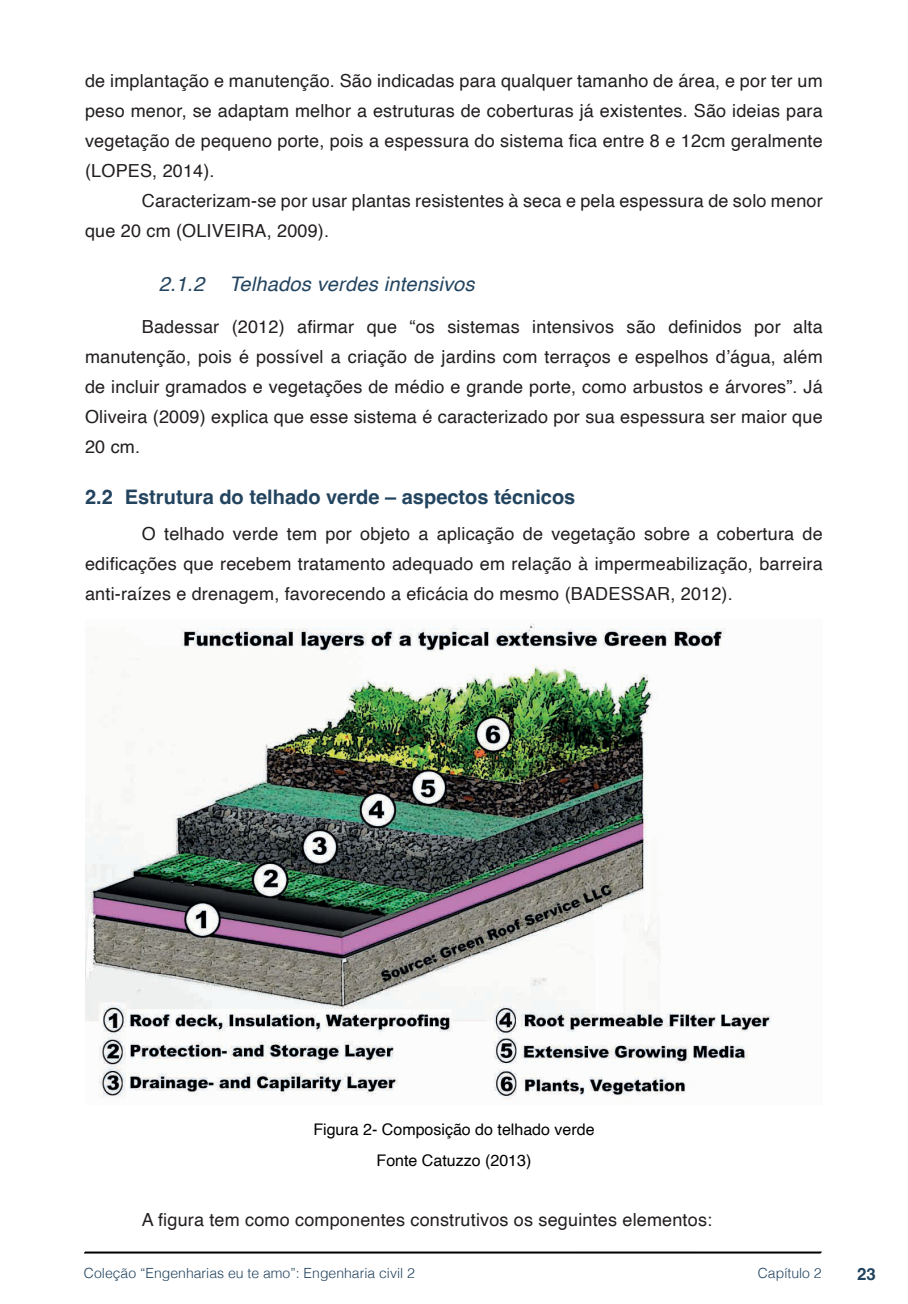
<style>
.page{position:relative;width:908px;height:1304px;background:#fff}
.page>*{position:absolute;margin:0;border:0;box-sizing:border-box;transform-origin:0 0}
.t1{font:700 20px "Helvetica";color:#23445f}
.t2{font:italic 20px "Helvetica";letter-spacing:.01em;color:#23445f}
.t3{font:18px/30px "Helvetica";letter-spacing:.01em;color:#231f20;text-align:justify}
.t4{font:700 16.8px "Helvetica";color:#23445f}
.t5{font:16px/30.6px "Helvetica";color:#000;text-align:center}
.t6{font:300 14px "Helvetica";color:#23445f}
</style>
<div class="page">
<svg style="left:84px;top:1251px;width:737px;height:3px;background:#515151"></svg>
<img style="left:86px;top:623px;width:685px;height:477px">
<p class="t3" style="left:85px;top:66px;width:738px">de implantação e manutenção. São indicadas para qualquer tamanho de área, e por ter um peso menor, se adaptam melhor a estruturas de coberturas já existentes. São ideias para vegetação de pequeno porte, pois a espessura do sistema fica entre 8 e 12cm geralmente (LOPES, 2014).</p>
<p class="t3" style="left:85px;top:186px;width:738px;text-indent:57px">Caracterizam-se por usar plantas resistentes à seca e pela espessura de solo menor que 20 cm (OLIVEIRA, 2009).</p>
<p class="t2" style="left:159px;top:268px;width:47px">2.1.2</p>
<p class="t2" style="left:229px;top:268px;width:247px">Telhados verdes intensivos</p>
<p class="t3" style="left:85px;top:312px;width:738px;text-indent:57px">Badessar (2012) afirmar que “os sistemas intensivos são definidos por alta manutenção, pois é possível a criação de jardins com terraços e espelhos d’água, além de incluir gramados e vegetações de médio e grande porte, como arbustos e árvores”. Já Oliveira (2009) explica que esse sistema é caracterizado por sua espessura ser maior que 20 cm.</p>
<p class="t1" style="left:85px;top:485px;width:491px">2.2 Estrutura do telhado verde – aspectos técnicos</p>
<p class="t3" style="left:85px;top:519px;width:738px;text-indent:57px">O telhado verde tem por objeto a aplicação de vegetação sobre a cobertura de edificações que recebem tratamento adequado em relação à impermeabilização, barreira anti-raízes e drenagem, favorecendo a eficácia do mesmo (BADESSAR, 2012).</p>
<p class="t5" style="left:313px;top:1115px;width:283px">Figura 2- Composição do telhado verde<br>Fonte Catuzzo (2013)</p>
<p class="t3" style="left:142px;top:1205px;width:571px">A figura tem como componentes construtivos os seguintes elementos:</p>
<p class="t6" style="left:84px;top:1261px;width:332px">Coleção “Engenharias eu te amo”: Engenharia civil 2</p>
<p class="t6" style="left:757px;top:1261px;width:65px">Capítulo 2</p>
<p class="t4" style="left:856px;top:1264px;width:20px">23</p>
</div>
